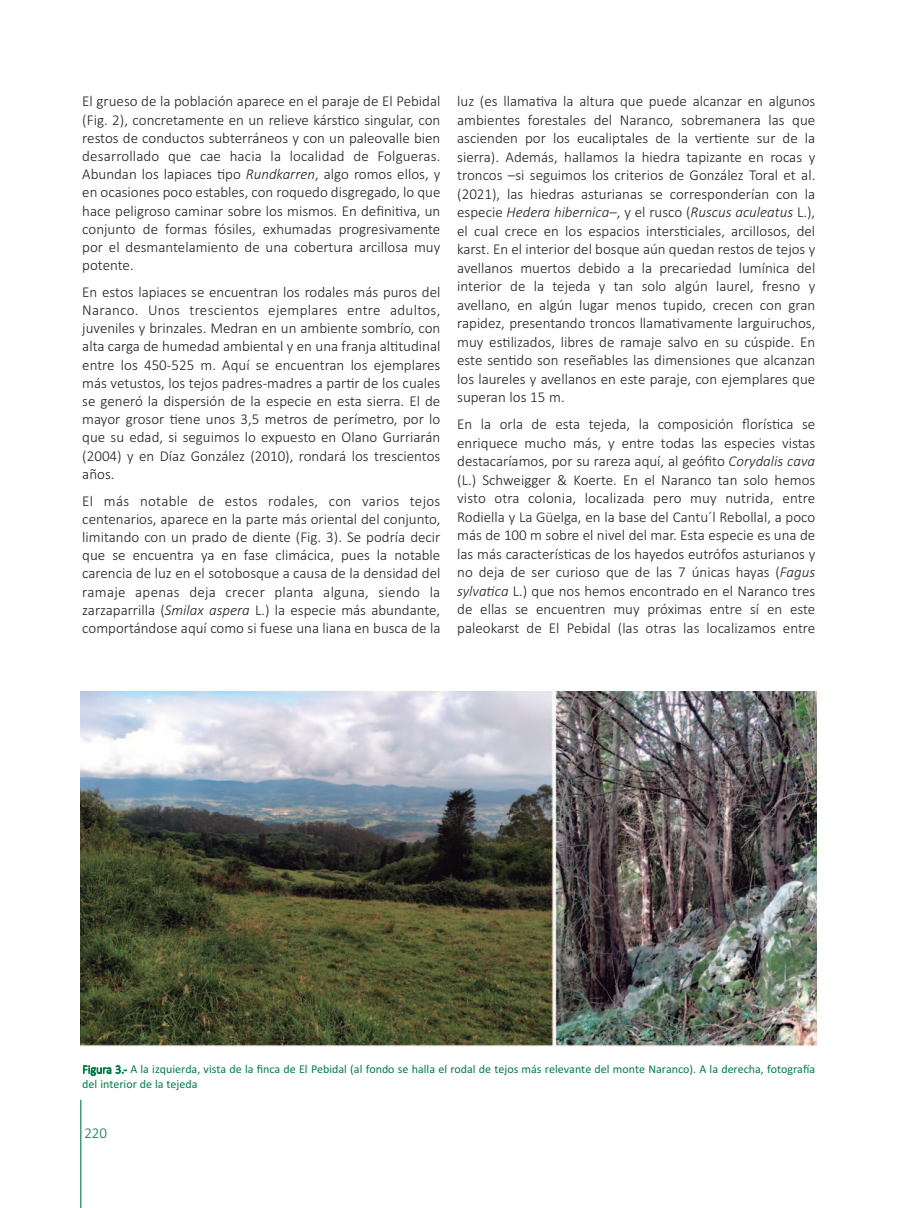
<style>
.page{position:relative;width:906px;height:1208px;background:#fff}
.page>*{position:absolute;margin:0;border:0;box-sizing:border-box;transform-origin:0 0}
.t1{font:300 15px/18.5px "Calibri";color:#231f20;text-align:justify}
.t2{font:300 15px "Calibri";color:#037c46}
.t3{font:12px/14.4px "Calibri";color:#037c46}
.s1{font-style:italic}
.s2{font-weight:300}
</style>
<div class="page">
<hr style="left:80px;top:1099px;width:1px;height:109px;background:#037c46">
<img style="left:81px;top:691px;width:735px;height:355px">
<p class="t1" style="left:82px;top:93px;width:360px">El grueso de la población aparece en el paraje de El Pebidal (Fig. 2), concretamente en un relieve kárstico singular, con restos de conductos subterráneos y con un paleovalle bien desarrollado que cae hacia la localidad de Folgueras.<br>Abundan los lapiaces tipo <span class="s1">Rundkarren</span>, algo romos ellos, y en ocasiones poco estables, con roquedo disgregado, lo que hace peligroso caminar sobre los mismos. En definitiva, un conjunto de formas fósiles, exhumadas progresivamente por el desmantelamiento de una cobertura arcillosa muy potente.</p>
<p class="t1" style="left:82px;top:284px;width:360px">En estos lapiaces se encuentran los rodales más puros del Naranco. Unos trescientos ejemplares entre adultos, juveniles y brinzales. Medran en un ambiente sombrío, con alta carga de humedad ambiental y en una franja altitudinal entre los 450-525 m. Aquí se encuentran los ejemplares más vetustos, los tejos padres-madres a partir de los cuales se generó la dispersión de la especie en esta sierra. El de mayor grosor tiene unos 3,5 metros de perímetro, por lo que su edad, si seguimos lo expuesto en Olano Gurriarán (2004) y en Díaz González (2010), rondará los trescientos años.</p>
<p class="t1" style="left:82px;top:493px;width:359px">El más notable de estos rodales, con varios tejos centenarios, aparece en la parte más oriental del conjunto, limitando con un prado de diente (Fig. 3). Se podría decir que se encuentra ya en fase climácica, pues la notable carencia de luz en el sotobosque a causa de la densidad del ramaje apenas deja crecer planta alguna, siendo la zarzaparrilla (<span class="s1">Smilax aspera</span> L.) la especie más abundante, comportándose aquí como si fuese una liana en busca de la</p>
<p class="t1" style="left:457px;top:93px;width:359px">luz (es llamativa la altura que puede alcanzar en algunos ambientes forestales del Naranco, sobremanera las que ascienden por los eucaliptales de la vertiente sur de la sierra). Además, hallamos la hiedra tapizante en rocas y troncos –si seguimos los criterios de González Toral et al. (2021), las hiedras asturianas se corresponderían con la especie <span class="s1">Hedera hibernica</span>–, y el rusco (<span class="s1">Ruscus aculeatus</span> L.), el cual crece en los espacios intersticiales, arcillosos, del karst. En el interior del bosque aún quedan restos de tejos y avellanos muertos debido a la precariedad lumínica del interior de la tejeda y tan solo algún laurel, fresno y avellano, en algún lugar menos tupido, crecen con gran rapidez, presentando troncos llamativamente larguiruchos, muy estilizados, libres de ramaje salvo en su cúspide. En este sentido son reseñables las dimensiones que alcanzan los laureles y avellanos en este paraje, con ejemplares que superan los 15 m.</p>
<p class="t1" style="left:457px;top:416px;width:359px">En la orla de esta tejeda, la composición florística se enriquece mucho más, y entre todas las especies vistas destacaríamos, por su rareza aquí, al geófito <span class="s1">Corydalis cava </span>(L.) Schweigger &amp; Koerte. En el Naranco tan solo hemos visto otra colonia, localizada pero muy nutrida, entre Rodiella y La Güelga, en la base del Cantu´l Rebollal, a poco más de 100 m sobre el nivel del mar. Esta especie es una de las más características de los hayedos eutrófos asturianos y no deja de ser curioso que de las 7 únicas hayas (<span class="s1">Fagus sylvatica</span> L.) que nos hemos encontrado en el Naranco tres de ellas se encuentren muy próximas entre sí en este paleokarst de El Pebidal (las otras las localizamos entre</p>
<p class="t3" style="left:82px;top:1063px;width:734px"><span class="s2">Figura 3.-</span> A la izquierda, vista de la finca de El Pebidal (al fondo se halla el rodal de tejos más relevante del monte Naranco). A la derecha, fotografía del interior de la tejeda</p>
<p class="t2" style="left:84px;top:1127px;width:24px">220</p>
</div>
